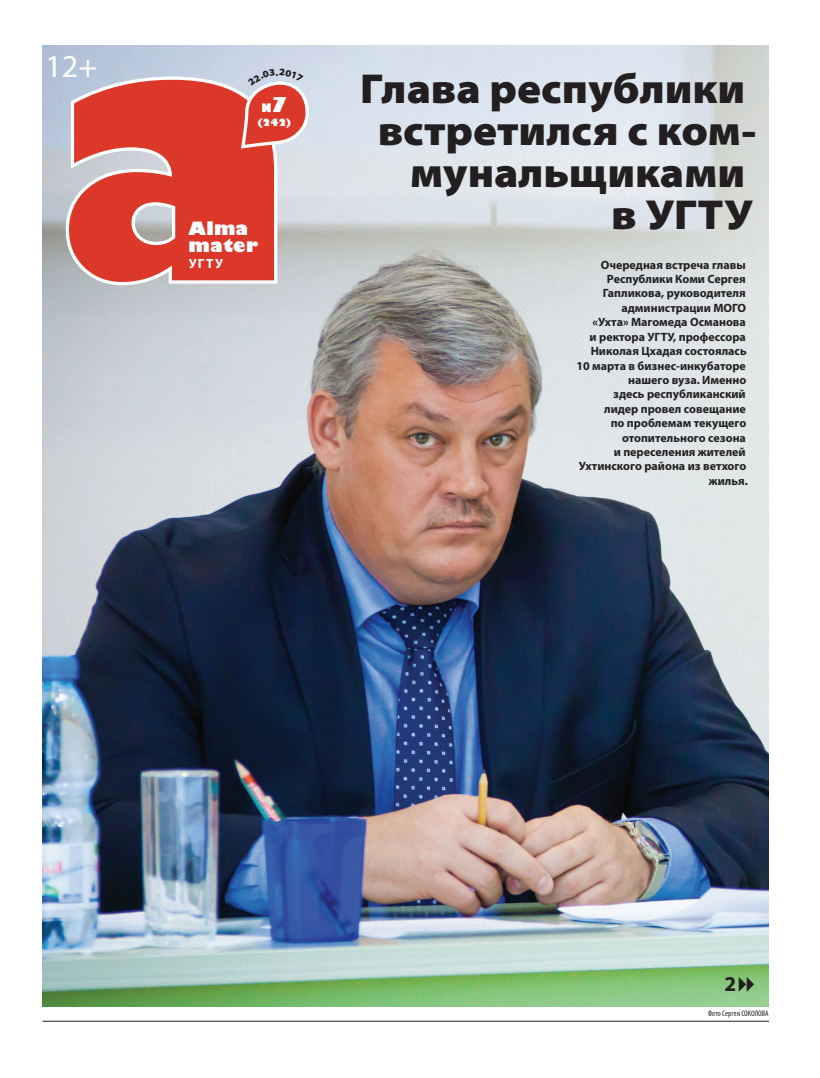
<style>
.page{position:relative;width:820px;height:1078px;background:#fff}
.page>*{position:absolute;margin:0;border:0;box-sizing:border-box;transform-origin:0 0}
.t1{font:900 semi-expanded 42px/42px "Myriad Pro";color:#231f20;text-align:right}
.t2{font:32px "Myriad Pro";color:#fff}
.t3{font:700 21.2px "Myriad Pro";color:#231f20}
.t4{font:800 17.8px/16.5px "Gill Sans";letter-spacing:.01em;color:#fff}
.t5{font:700 13.4px "Myriad Pro";color:#fff}
.t6{font:700 12px/14.4px "Myriad Pro";color:#231f20;text-align:right}
.t7{font:800 11.4px "Gill Sans";color:#fff}
.t8{font:800 9.7px "Gill Sans";color:#fff}
.t9{font:condensed 8px "Myriad Pro";letter-spacing:.01em;color:#231f20}
.s1{font-size:19.8px}
</style>
<div class="page">
<hr style="left:43px;top:1020px;width:725px;height:1px;background:#231f20">
<img style="left:43px;top:45px;width:725px;height:960px">
<svg style="left:64px;top:75px;width:215px;height:212px;background:#d86056"></svg>
<svg style="left:738px;top:976px;width:16px;height:15px"></svg>
<svg style="left:239px;top:69px;width:71px;height:81px;background:#dc8582"></svg>
<h2 class="t2" style="left:45px;top:46px;width:53px">12+</h2>
<p class="t7" style="left:261px;top:101px;width:28px">N<span class="s1">7</span></p>
<p class="t8" style="left:257px;top:117px;width:35px">(242)</p>
<h3 class="t4" style="left:188px;top:222px;width:71px">Alma mater</h3>
<p class="t5" style="left:189px;top:254px;width:36px">УГТУ</p>
<h1 class="t1" style="left:360px;top:68px;width:397px">Глава республики встретился с ком&shy;мунальщиками<br>в УГТУ</h1>
<p class="t6" style="left:576px;top:257px;width:173px">Очередная встреча главы<br>Республики Коми Сергея<br>Гапликова, руководителя администрации МОГО<br>«Ухта» Магомеда Османова<br>и ректора УГТУ, профессора<br>Николая Цхадая состоялась<br>10 марта в бизнес-инкубаторе нашего вуза. Именно<br>здесь республиканский<br>лидер провел совещание<br>по проблемам текущего отопительного сезона<br>и переселения жителей<br>Ухтинского района из ветхого жилья.</p>
<h3 class="t3" style="left:724px;top:969px;width:13px">2</h3>
<p class="t9" style="left:707px;top:1008px;width:62px">Фото Сергея СОКОЛОВА</p>
</div>
